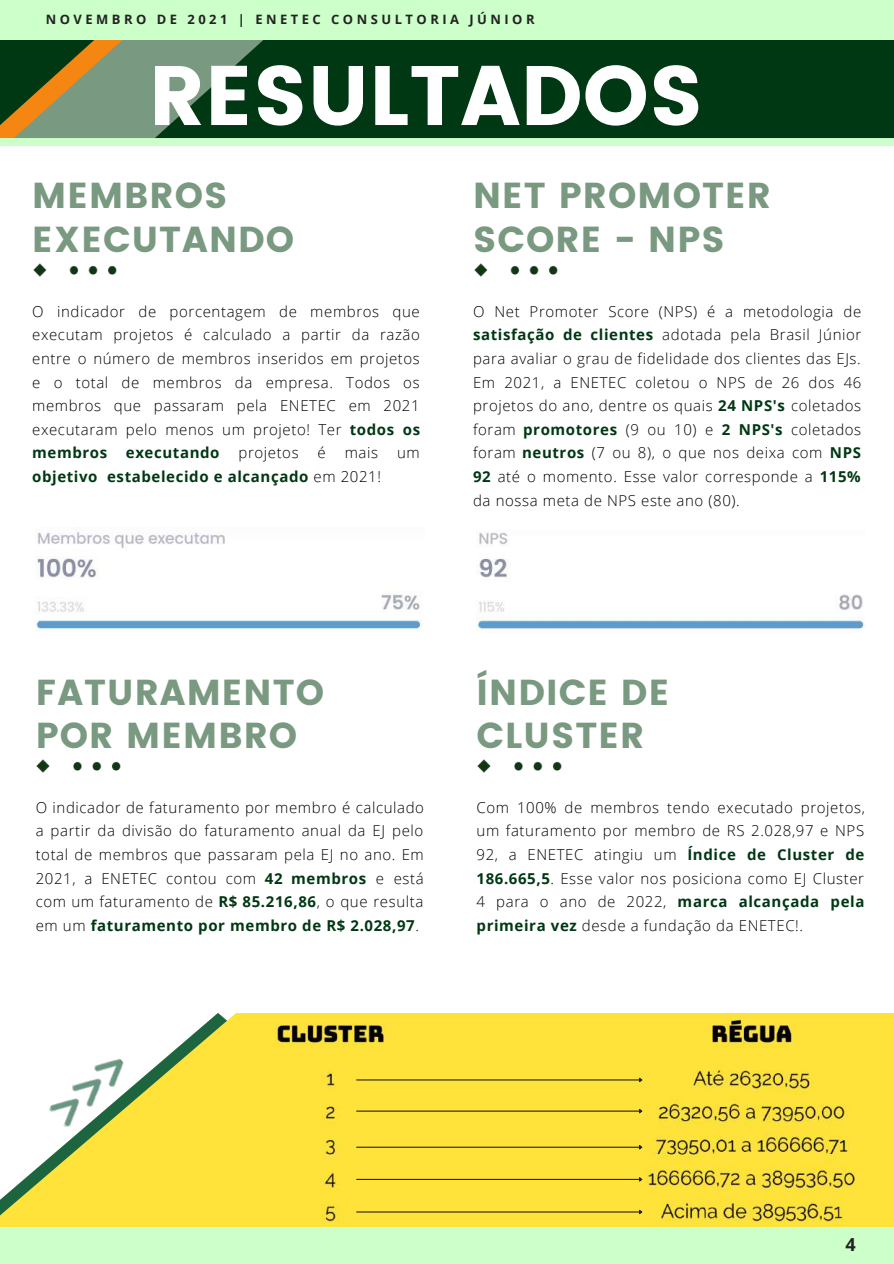
<style>
.page{position:relative;width:894px;height:1264px;background:#fff}
.page>*{position:absolute;margin:0;border:0;box-sizing:border-box;transform-origin:0 0}
.t1{font:84px "Poppins";color:#fff}
.t2{font:36px/44px "Poppins";letter-spacing:.03em;color:#799980}
.t3{font:700 18px "Open Sans";color:#222}
.t4{font:300 15px/23.7px "Open Sans";letter-spacing:.04em;color:#000;text-align:justify}
.t5{font:700 15px "Open Sans";letter-spacing:.04em;color:#013814}
.t6{font:700 12.9px "Open Sans";letter-spacing:.27em;color:#222}
.s1{font-weight:700;color:#013814}
.s2{font-weight:300;color:#000}
</style>
<div class="page">
<div style="left:236px;top:1013px;width:657px;height:250px;background:#ffe33b"></div>
<svg style="left:0;top:1013px;width:597px;height:213px"></svg>
<img style="left:264px;top:1013px;width:132px;height:213px">
<img style="left:647px;top:1013px;width:209px;height:209px">
<div style="left:0;top:1226px;width:893px;height:37px;background:#ccffca"></div>
<div style="left:0;top:39px;width:893px;height:103px;background:#013814"></div>
<svg style="left:0;top:39px;width:264px;height:99px"></svg>
<div style="left:0;top:0;width:893px;height:39px;background:#ccffca"></div>
<div style="left:0;top:138px;width:893px;height:8px;background:#ccffca"></div>
<img style="left:474px;top:263px;width:83px;height:14px">
<img style="left:33px;top:263px;width:84px;height:14px">
<img style="left:36px;top:527px;width:387px;height:105px">
<img style="left:476px;top:531px;width:389px;height:100px">
<img style="left:477px;top:759px;width:84px;height:14px">
<img style="left:36px;top:759px;width:84px;height:14px">
<img style="left:48px;top:1049px;width:84px;height:80px">
<hr style="left:356px;top:1079px;width:282px;height:1px;background:#222">
<svg style="left:637px;top:1077px;width:6px;height:6px"></svg>
<hr style="left:356px;top:1110px;width:282px;height:1px;background:#222">
<svg style="left:637px;top:1109px;width:6px;height:5px"></svg>
<hr style="left:356px;top:1146px;width:282px;height:1px;background:#222">
<svg style="left:637px;top:1145px;width:6px;height:5px"></svg>
<hr style="left:356px;top:1178px;width:282px;height:1px;background:#222">
<svg style="left:637px;top:1177px;width:6px;height:5px"></svg>
<hr style="left:356px;top:1211px;width:282px;height:1px;background:#222">
<svg style="left:637px;top:1209px;width:6px;height:6px"></svg>
<p class="t6" style="left:46px;top:10px;width:490px">NOVEMBRO DE 2021 | ENETEC CONSULTORIA JÚNIOR</p>
<h1 class="t1" style="left:149px;top:47px;width:556px">RESULTADOS</h1>
<h2 class="t2" style="left:32px;top:174px;width:263px">MEMBROS<br>EXECUTANDO</h2>
<p class="t4" style="left:32px;top:299px;width:389px">O indicador de porcentagem de membros que executam projetos é calculado a partir da razão entre o número de membros inseridos em projetos e o total de membros da empresa. Todos os membros que passaram pela ENETEC em 2021 executaram pelo menos um projeto! Ter <span class="s1">todos os membros executando</span></p>
<p class="t4" style="left:238px;top:441px;width:62px">projetos</p>
<p class="t4" style="left:317px;top:441px;width:10px">é</p>
<p class="t4" style="left:344px;top:441px;width:35px">mais</p>
<p class="t4" style="left:397px;top:441px;width:24px">um</p>
<p class="t5" style="left:32px;top:466px;width:350px">objetivo estabelecido e alcançado <span class="s2">em 2021!</span></p>
<h2 class="t2" style="left:473px;top:174px;width:299px">NET PROMOTER<br>SCORE - NPS</h2>
<p class="t4" style="left:473px;top:299px;width:390px">O Net Promoter Score (NPS) é a metodologia de <span class="s1">satisfação de clientes</span> adotada pela Brasil Júnior para avaliar o grau de fidelidade dos clientes das EJs.<br>Em 2021, a ENETEC coletou o NPS de 26 dos 46 projetos do ano, dentre os quais <span class="s1">24 NPS's</span> coletados foram <span class="s1">promotores</span> (9 ou 10) e <span class="s1">2 NPS's</span> coletados foram <span class="s1">neutros</span> (7 ou 8), o que nos deixa com <span class="s1">NPS 92</span> até o momento. Esse valor corresponde a <span class="s1">115% </span>da nossa meta de NPS este ano (80).</p>
<h2 class="t2" style="left:36px;top:670px;width:290px">FATURAMENTO<br>POR MEMBRO</h2>
<p class="t4" style="left:36px;top:795px;width:390px">O indicador de faturamento por membro é calculado a partir da divisão do faturamento anual da EJ pelo total de membros que passaram pela EJ no ano. Em 2021, a ENETEC contou com <span class="s1">42 membros</span> e está com um faturamento de <span class="s1">R$ 85.216,86</span>, o que resulta em um <span class="s1">faturamento por membro de R$ 2.028,97</span>.</p>
<h2 class="t2" style="left:476px;top:670px;width:194px">ÍNDICE DE<br>CLUSTER</h2>
<p class="t4" style="left:476px;top:795px;width:390px">Com 100% de membros tendo executado projetos, um faturamento por membro de RS 2.028,97 e NPS 92, a ENETEC atingiu um <span class="s1">Índice de Cluster de 186.665,5</span>. Esse valor nos posiciona como EJ Cluster 4 para o ano de 2022, <span class="s1">marca alcançada pela primeira vez</span> desde a fundação da ENETEC!.</p>
<p class="t3" style="left:845px;top:1232px;width:12px">4</p>
</div>
